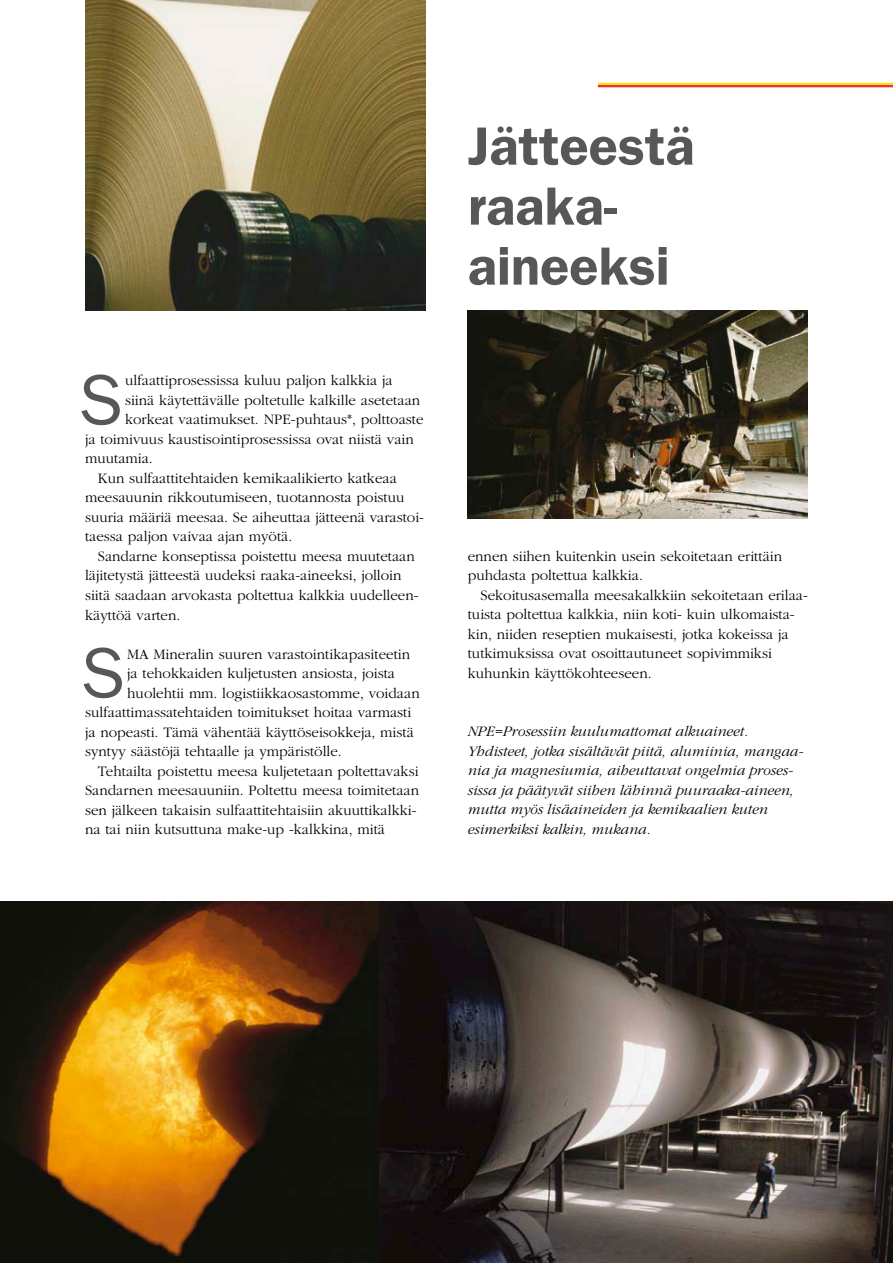
<style>
.page{position:relative;width:893px;height:1263px;background:#fff}
.page>*{position:absolute;margin:0;border:0;box-sizing:border-box;transform-origin:0 0}
.Brödtext_anfang_FI{font:71.85px "ITC Franklin Gothic Std";color:#57575a}
.Rubrik_grå{font:600 54px/60px "ITC Franklin Gothic Std";color:#57575a}
.Brödtext_FI{font:300 15px/19.5px "Garamond";color:#000}
.Brödtext_anfang_FI-2{font:300 15px "Garamond";color:#000}
.Fotnot{font:italic 300 15px/19.5px "Garamond";color:#000}
</style>
<div class="page">
<img style="left:0;top:901px;width:893px;height:362px">
<img style="left:85px;top:0;width:340px;height:310px">
<img style="left:468px;top:310px;width:340px;height:209px">
<hr style="left:598px;top:83px;width:295px;height:2px;background:#ffdf00">
<hr style="left:598px;top:85px;width:295px;height:2px;background:#e53138">
<p class="Brödtext_anfang_FI" style="left:78px;top:359px;width:46px">S</p>
<p class="Brödtext_anfang_FI-2" style="left:125px;top:373px;width:269px">ulfaattiprosessissa kuluu paljon kalkkia ja</p>
<p class="Brödtext_anfang_FI-2" style="left:125px;top:392px;width:297px">siinä käytettävälle poltetulle kalkille asetetaan</p>
<p class="Brödtext_anfang_FI-2" style="left:125px;top:412px;width:300px">korkeat vaatimukset. NPE-puhtaus*, polttoaste</p>
<p class="Brödtext_anfang_FI-2" style="left:85px;top:431px;width:330px">ja toimivuus kaustisointiprosessissa ovat niistä vain</p>
<p class="Brödtext_anfang_FI-2" style="left:85px;top:451px;width:69px">muutamia.</p>
<p class="Brödtext_FI" style="left:85px;top:469px;width:340px;text-indent:13px">Kun sulfaattitehtaiden kemikaalikierto katkeaa meesauunin rikkoutumiseen, tuotannosta poistuu suuria määriä meesaa. Se aiheuttaa jätteenä varastoi&shy;taessa paljon vaivaa ajan myötä.</p>
<p class="Brödtext_FI" style="left:85px;top:547px;width:334px;text-indent:13px">Sandarne konseptissa poistettu meesa muutetaan läjitetystä jätteestä uudeksi raaka-aineeksi, jolloin siitä saadaan arvokasta poltettua kalkkia uudelleen&shy;käyttöä varten.</p>
<p class="Brödtext_anfang_FI" style="left:81px;top:632px;width:46px">S</p>
<p class="Brödtext_anfang_FI-2" style="left:127px;top:646px;width:284px">MA Mineralin suuren varastointikapasiteetin</p>
<p class="Brödtext_anfang_FI-2" style="left:127px;top:665px;width:269px">ja tehokkaiden kuljetusten ansiosta, joista</p>
<p class="Brödtext_anfang_FI-2" style="left:127px;top:685px;width:294px">huolehtii mm. logistiikkaosastomme, voidaan</p>
<p class="Brödtext_anfang_FI-2" style="left:85px;top:704px;width:328px">sulfaattimassatehtaiden toimitukset hoitaa varmasti</p>
<p class="Brödtext_anfang_FI-2" style="left:85px;top:724px;width:330px">ja nopeasti. Tämä vähentää käyttöseisokkeja, mistä</p>
<p class="Brödtext_anfang_FI-2" style="left:85px;top:743px;width:258px">syntyy säästöjä tehtaalle ja ympäristölle.</p>
<p class="Brödtext_FI" style="left:85px;top:761px;width:336px;text-indent:13px">Tehtailta poistettu meesa kuljetetaan poltettavaksi Sandarnen meesauuniin. Poltettu meesa toimitetaan sen jälkeen takaisin sulfaattitehtaisiin akuuttikalkki&shy;na tai niin kutsuttuna make-up -kalkkina, mitä</p>
<p class="Rubrik_grå" style="left:468px;top:116px;width:228px">Jätteestä raaka&shy;aineeksi</p>
<p class="Brödtext_FI" style="left:468px;top:547px;width:316px">ennen siihen kuitenkin usein sekoitetaan erittäin puhdasta poltettua kalkkia.</p>
<p class="Brödtext_FI" style="left:468px;top:586px;width:342px;text-indent:13px">Sekoitusasemalla meesakalkkiin sekoitetaan erilaa&shy;tuista poltettua kalkkia, niin koti- kuin ulkomaista&shy;kin, niiden reseptien mukaisesti, jotka kokeissa ja tutkimuksissa ovat osoittautuneet sopivimmiksi kuhunkin käyttökohteeseen.</p>
<p class="Fotnot" style="left:468px;top:722px;width:282px">NPE=Prosessiin kuulumattomat alkuaineet.</p>
<p class="Fotnot" style="left:468px;top:742px;width:337px">Yhdisteet, jotka sisältävät piitä, alumiinia, mangaa&shy;nia ja magnesiumia, aiheuttavat ongelmia proses&shy;sissa ja päätyvät siihen lähinnä puuraaka-aineen, mutta myös lisäaineiden ja kemikaalien kuten esimerkiksi kalkin, mukana.</p>
</div>
